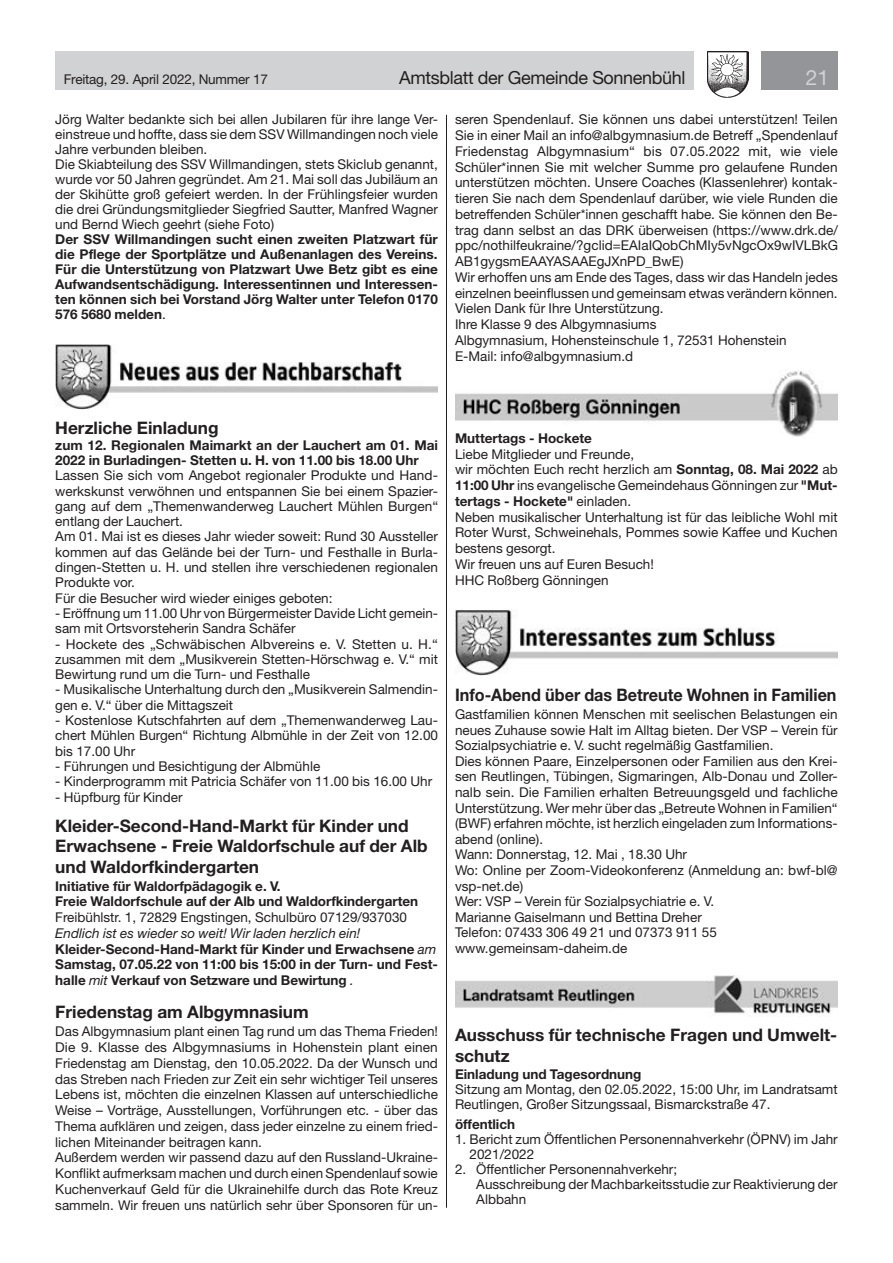
<style>
.page{position:relative;width:893px;height:1263px;background:#fff}
.page>*{position:absolute;margin:0;border:0;box-sizing:border-box;transform-origin:0 0}
.t1{font:21px "Helvetica Neue LT Std";color:#d1d2d4}
.t2{font:18px "Helvetica Neue LT Std";letter-spacing:-.02em;color:#231f20}
.t3{font:700 17.25px/20.5px "Helvetica Neue LT Std";color:#231f20}
.t4{font:700 17.25px "Helvetica Neue LT Std";color:#231f20;scale:.94 1}
.t5{font:13.5px/15.8px "Helvetica Neue LT Std";color:#231f20}
.t6{font:700 13.5px/15px "Helvetica Neue LT Std";color:#231f20}
.s1{font-weight:400}
.s2{font-weight:400;font-style:italic}
.s3{font-weight:700}
</style>
<div class="page">
<div style="left:55px;top:51px;width:639px;height:38px;background:#d1d2d4"></div>
<div style="left:761px;top:51px;width:77px;height:38px;background:#939598"></div>
<img style="left:707px;top:51px;width:41px;height:47px">
<img style="left:55px;top:345px;width:383px;height:64px">
<img style="left:455px;top:370px;width:383px;height:67px">
<img style="left:455px;top:610px;width:383px;height:65px">
<img style="left:455px;top:975px;width:383px;height:41px">
<hr style="left:446px;top:115px;width:1px;height:1093px;background:#231f20">
<p class="t5" style="left:64px;top:71px;width:206px">Freitag, 29. April 2022, Nummer 17</p>
<h2 class="t2" style="left:399px;top:67px;width:288px">Amtsblatt der Gemeinde Sonnenbühl</h2>
<h1 class="t1" style="left:806px;top:65px;width:25px">21</h1>
<p class="t5" style="left:55px;top:112px;width:384px;line-height:15px">Jörg Walter bedankte sich bei allen Jubilaren für ihre lange Ver&shy;einstreue und hoffte, dass sie dem SSV Willmandingen noch viele Jahre verbunden bleiben.<br>Die Skiabteilung des SSV Willmandingen, stets Skiclub genannt, wurde vor 50 Jahren gegründet. Am 21. Mai soll das Jubiläum an der Skihütte groß gefeiert werden. In der Frühlingsfeier wurden die drei Gründungsmitglieder Siegfried Sautter, Manfred Wagner und Bernd Wiech geehrt (siehe Foto)</p>
<p class="t6" style="left:55px;top:232px;width:384px;text-align:justify">Der SSV Willmandingen sucht einen zweiten Platzwart für die Pflege der Sportplätze und Außenanlagen des Vereins.<br>Für die Unterstützung von Platzwart Uwe Betz gibt es eine Aufwandsentschädigung. Interessentinnen und Interessen&shy;ten können sich bei Vorstand Jörg Walter unter Telefon 0170<br>576 5680 melden<span class="s1">.</span></p>
<p class="t5" style="left:455px;top:112px;width:384px">seren Spendenlauf. Sie können uns dabei unterstützen! Teilen Sie in einer Mail an info@albgymnasium.de Betreff „Spendenlauf Friedenstag Albgymnasium“ bis 07.05.2022 mit, wie viele Schüler*innen Sie mit welcher Summe pro gelaufene Runden unterstützen möchten. Unsere Coaches (Klassenlehrer) kontak&shy;tieren Sie nach dem Spendenlauf darüber, wie viele Runden die betreffenden Schüler*innen geschafft habe. Sie können den Be&shy;trag dann selbst an das DRK überweisen (https://www.drk.de/ ppc/nothilfeukraine/?gclid=EAIaIQobChMIy5vNgcOx9wIVLBkG AB1gygsmEAAYASAAEgJXnPD_BwE)<br>Wir erhoffen uns am Ende des Tages, dass wir das Handeln jedes einzelnen beeinflussen und gemeinsam etwas verändern können.<br>Vielen Dank für Ihre Unterstützung.<br>Ihre Klasse 9 des Albgymnasiums<br>Albgymnasium, Hohensteinschule 1, 72531 Hohenstein<br>E-Mail: info@albgymnasium.d</p>
<p class="t3" style="left:55px;top:417px;width:165px">Herzliche Einladung</p>
<p class="t6" style="left:55px;top:437px;width:384px">zum 12. Regionalen Maimarkt an der Lauchert am 01. Mai<br>2022 in Burladingen- Stetten u. H. von 11.00 bis 18.00 Uhr</p>
<p class="t5" style="left:55px;top:468px;width:384px;line-height:15.3px">Lassen Sie sich vom Angebot regionaler Produkte und Hand&shy;werkskunst verwöhnen und entspannen Sie bei einem Spazier&shy;gang auf dem „Themenwanderweg Lauchert Mühlen Burgen“ entlang der Lauchert.<br>Am 01. Mai ist es dieses Jahr wieder soweit: Rund 30 Aussteller kommen auf das Gelände bei der Turn- und Festhalle in Burla&shy;dingen-Stetten u. H. und stellen ihre verschiedenen regionalen Produkte vor.<br>Für die Besucher wird wieder einiges geboten:</p>
<p class="t5" style="left:55px;top:605px;width:384px;line-height:15.3px">- Eröffnung um 11.00 Uhr von Bürgermeister Davide Licht gemein&shy;sam mit Ortsvorsteherin Sandra Schäfer</p>
<p class="t5" style="left:55px;top:636px;width:384px;line-height:15.3px;text-align:justify">- Hockete des „Schwäbischen Albvereins e. V. Stetten u. H.“ zusammen mit dem „Musikverein Stetten-Hörschwag e. V.“ mit Bewirtung rund um die Turn- und Festhalle</p>
<p class="t5" style="left:55px;top:682px;width:384px;line-height:15.3px">- Musikalische Unterhaltung durch den „Musikverein Salmendin&shy;gen e. V.“ über die Mittagszeit</p>
<p class="t5" style="left:55px;top:712px;width:384px;line-height:15.3px;text-align:justify">- Kostenlose Kutschfahrten auf dem „Themenwanderweg Lau&shy;chert Mühlen Burgen“ Richtung Albmühle in der Zeit von 12.00 bis 17.00 Uhr</p>
<p class="t5" style="left:55px;top:758px;width:266px">- Führungen und Besichtigung der Albmühle</p>
<p class="t5" style="left:55px;top:773px;width:378px">- Kinderprogramm mit Patricia Schäfer von 11.00 bis 16.00 Uhr</p>
<p class="t5" style="left:55px;top:789px;width:129px">- Hüpfburg für Kinder</p>
<p class="t3" style="left:55px;top:815px;width:374px">Kleider-Second-Hand-Markt für Kinder und<br>Erwachsene - Freie Waldorfschule auf der Alb und Waldorfkindergarten</p>
<p class="t6" style="left:55px;top:878px;width:364px;line-height:15.8px">Initiative für Waldorfpädagogik e. V.<br>Freie Waldorfschule auf der Alb und Waldorfkindergarten</p>
<p class="t5" style="left:55px;top:909px;width:353px">Freibühlstr. 1, 72829 Engstingen, Schulbüro 07129/937030</p>
<p class="t6" style="left:55px;top:925px;width:384px;line-height:15.8px"><span class="s2">Endlich ist es wieder so weit! Wir laden herzlich ein!<br></span>Kleider-Second-Hand-Markt für Kinder und Erwachsene <span class="s2">am </span>Samstag, 07.05.22 von 11:00 bis 15:00 in der Turn- und Fest&shy;halle <span class="s2">mit</span> Verkauf von Setzware und Bewirtung <span class="s2">.</span></p>
<p class="t3" style="left:55px;top:1002px;width:255px">Friedenstag am Albgymnasium</p>
<p class="t5" style="left:55px;top:1023px;width:384px">Das Albgymnasium plant einen Tag rund um das Thema Frieden!<br>Die 9. Klasse des Albgymnasiums in Hohenstein plant einen Friedenstag am Dienstag, den 10.05.2022. Da der Wunsch und das Streben nach Frieden zur Zeit ein sehr wichtiger Teil unseres Lebens ist, möchten die einzelnen Klassen auf unterschiedliche Weise – Vorträge, Ausstellungen, Vorführungen etc. - über das Thema aufklären und zeigen, dass jeder einzelne zu einem fried&shy;lichen Miteinander beitragen kann.<br>Außerdem werden wir passend dazu auf den Russland-Ukraine-Konflikt aufmerksam machen und durch einen Spendenlauf sowie Kuchenverkauf Geld für die Ukrainehilfe durch das Rote Kreuz sammeln. Wir freuen uns natürlich sehr über Sponsoren für un-</p>
<p class="t6" style="left:455px;top:430px;width:138px">Muttertags - Hockete</p>
<p class="t5" style="left:455px;top:446px;width:384px">Liebe Mitglieder und Freunde,<br>wir möchten Euch recht herzlich am <span class="s3">Sonntag, 08. Mai 2022</span> ab <span class="s3">11:00 Uhr</span> ins evangelische Gemeindehaus Gönningen zur <span class="s3">"Mut&shy;tertags - Hockete"</span> einladen.<br>Neben musikalischer Unterhaltung ist für das leibliche Wohl mit Roter Wurst, Schweinehals, Pommes sowie Kaffee und Kuchen bestens gesorgt.<br>Wir freuen uns auf Euren Besuch!<br>HHC Roßberg Gönningen</p>
<p class="t4" style="left:455px;top:684px;width:407px">Info-Abend über das Betreute Wohnen in Familien</p>
<p class="t5" style="left:455px;top:706px;width:384px">Gastfamilien können Menschen mit seelischen Belastungen ein neues Zuhause sowie Halt im Alltag bieten. Der VSP – Verein für Sozialpsychiatrie e. V. sucht regelmäßig Gastfamilien.<br>Dies können Paare, Einzelpersonen oder Familien aus den Krei&shy;sen Reutlingen, Tübingen, Sigmaringen, Alb-Donau und Zoller&shy;nalb sein. Die Familien erhalten Betreuungsgeld und fachliche Unterstützung. Wer mehr über das „Betreute Wohnen in Familien“ (BWF) erfahren möchte, ist herzlich eingeladen zum Informations&shy;abend (online).<br>Wann: Donnerstag, 12. Mai , 18.30 Uhr<br>Wo: Online per Zoom-Videokonferenz (Anmeldung an: bwf-bl@ vsp-net.de)<br>Wer: VSP – Verein für Sozialpsychiatrie e. V.<br>Marianne Gaiselmann und Bettina Dreher<br>Telefon: 07433 306 49 21 und 07373 911 55 www.gemeinsam-daheim.de</p>
<p class="t3" style="left:455px;top:1024px;width:384px">Ausschuss für technische Fragen und Umwelt&shy;schutz</p>
<p class="t6" style="left:455px;top:1066px;width:188px">Einladung und Tagesordnung</p>
<p class="t5" style="left:455px;top:1081px;width:384px;line-height:15.1px">Sitzung am Montag, den 02.05.2022, 15:00 Uhr, im Landratsamt<br>Reutlingen, Großer Sitzungssaal, Bismarckstraße 47.</p>
<p class="t6" style="left:455px;top:1116px;width:62px">öffentlich</p>
<p class="t5" style="left:470px;top:1131px;width:370px;line-height:15.1px;text-indent:-15px">1. Bericht zum Öffentlichen Personennahverkehr (ÖPNV) im Jahr<br>2021/2022</p>
<p class="t5" style="left:476px;top:1161px;width:363px;line-height:15.1px;text-indent:-21px">2. Öffentlicher Personennahverkehr;<br>Ausschreibung der Machbarkeitsstudie zur Reaktivierung der<br>Albbahn</p>
</div>
